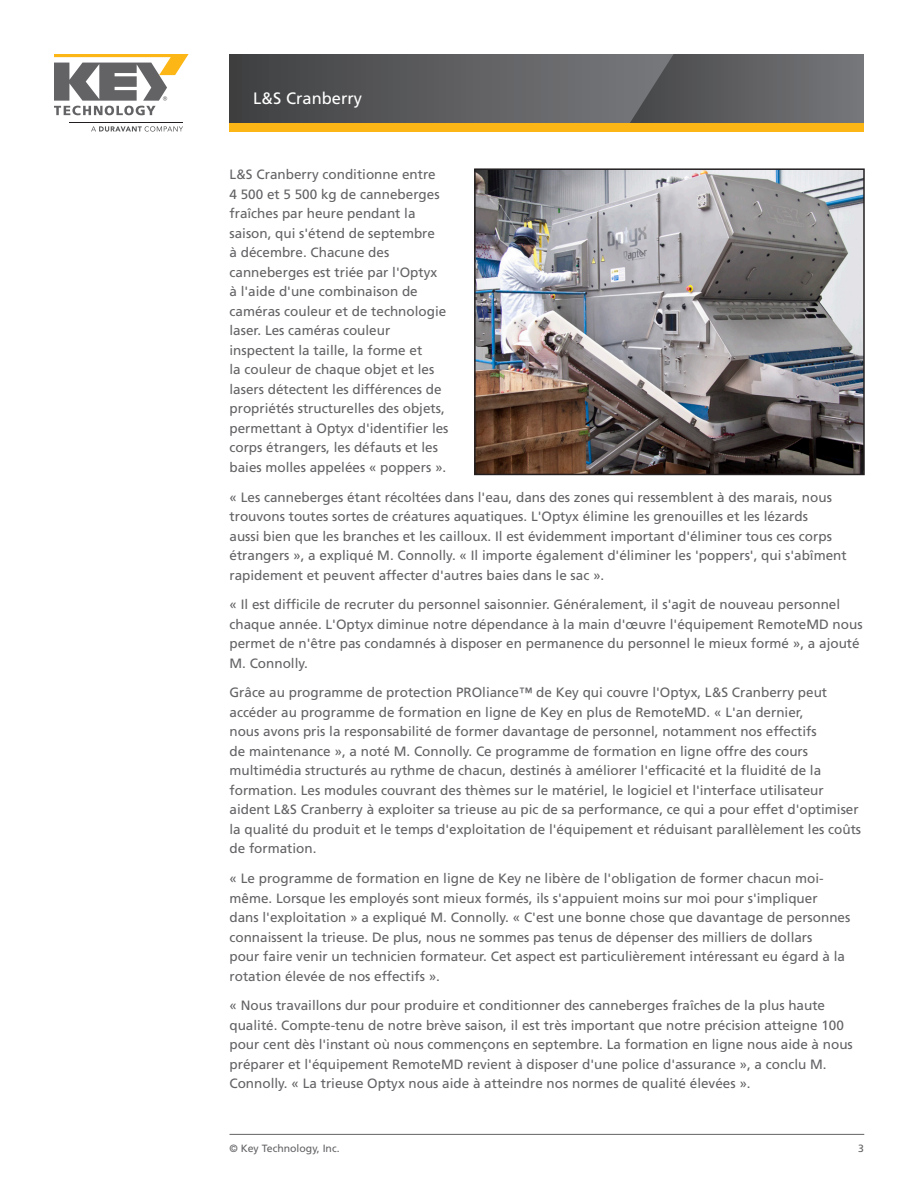
<style>
.page{position:relative;width:918px;height:1188px;background:#fff}
.page>*{position:absolute;margin:0;border:0;box-sizing:border-box;transform-origin:0 0}
.Document_Title__Head{font:16.5px "Frutiger LT Std";color:#fff}
.Main_Body_Text{font:13.5px/19.5px "Frutiger LT Std";color:#636366}
.t1{font:10.5px "Frutiger LT Std";color:#636366}
</style>
<div class="page">
<hr style="left:230px;top:1134px;width:634px;height:1px;background:#636366">
<svg style="left:230px;top:54px;width:400px;height:69px;background:#5a5a5c"></svg>
<svg style="left:630px;top:54px;width:234px;height:69px;background:#626366"></svg>
<div style="left:230px;top:123px;width:634px;height:9px;background:#fcb615"></div>
<svg style="left:54px;top:54px;width:135px;height:61px"></svg>
<svg style="left:91px;top:126px;width:92px;height:6px"></svg>
<hr style="left:69px;top:122px;width:114px;height:1px;background:#231f20">
<img style="left:477px;top:171px;width:385px;height:301px">
<div style="left:474px;top:168px;width:391px;height:307px;border:2px solid #231f20"></div>
<p class="Document_Title__Head" style="left:253px;top:88px;width:111px">L&amp;S Cranberry</p>
<p class="Main_Body_Text" style="left:230px;top:165px;width:221px">L&amp;S Cranberry conditionne entre<br>4 500 et 5 500 kg de canneberges fraîches par heure pendant la saison, qui s'étend de septembre<br>à décembre. Chacune des canneberges est triée par l'Optyx<br>à l'aide d'une combinaison de caméras couleur et de technologie laser. Les caméras couleur inspectent la taille, la forme et<br>la couleur de chaque objet et les lasers détectent les différences de propriétés structurelles des objets, permettant à Optyx d'identifier les corps étrangers, les défauts et les baies molles appelées « poppers ».</p>
<p class="Main_Body_Text" style="left:230px;top:487px;width:619px">« Les canneberges étant récoltées dans l'eau, dans des zones qui ressemblent à des marais, nous trouvons toutes sortes de créatures aquatiques. L'Optyx élimine les grenouilles et les lézards<br>aussi bien que les branches et les cailloux. Il est évidemment important d'éliminer tous ces corps étrangers », a expliqué M. Connolly. « Il importe également d'éliminer les 'poppers', qui s'abîment rapidement et peuvent affecter d'autres baies dans le sac ».</p>
<p class="Main_Body_Text" style="left:230px;top:595px;width:635px">« Il est difficile de recruter du personnel saisonnier. Généralement, il s'agit de nouveau personnel chaque année. L'Optyx diminue notre dépendance à la main d'œuvre l'équipement RemoteMD nous permet de n'être pas condamnés à disposer en permanence du personnel le mieux formé », a ajouté M. Connolly.</p>
<p class="Main_Body_Text" style="left:230px;top:683px;width:633px">Grâce au programme de protection PROliance™ de Key qui couvre l'Optyx, L&amp;S Cranberry peut accéder au programme de formation en ligne de Key en plus de RemoteMD. « L'an dernier,<br>nous avons pris la responsabilité de former davantage de personnel, notamment nos effectifs<br>de maintenance », a noté M. Connolly. Ce programme de formation en ligne offre des cours multimédia structurés au rythme de chacun, destinés à améliorer l'efficacité et la fluidité de la formation. Les modules couvrant des thèmes sur le matériel, le logiciel et l'interface utilisateur aident L&amp;S Cranberry à exploiter sa trieuse au pic de sa performance, ce qui a pour effet d'optimiser la qualité du produit et le temps d'exploitation de l'équipement et réduisant parallèlement les coûts de formation.</p>
<p class="Main_Body_Text" style="left:230px;top:869px;width:622px">« Le programme de formation en ligne de Key ne libère de l'obligation de former chacun moi&shy;même. Lorsque les employés sont mieux formés, ils s'appuient moins sur moi pour s'impliquer<br>dans l'exploitation » a expliqué M. Connolly. « C'est une bonne chose que davantage de personnes connaissent la trieuse. De plus, nous ne sommes pas tenus de dépenser des milliers de dollars<br>pour faire venir un technicien formateur. Cet aspect est particulièrement intéressant eu égard à la rotation élevée de nos effectifs ».</p>
<p class="Main_Body_Text" style="left:230px;top:996px;width:625px">« Nous travaillons dur pour produire et conditionner des canneberges fraîches de la plus haute qualité. Compte-tenu de notre brève saison, il est très important que notre précision atteigne 100 pour cent dès l'instant où nous commençons en septembre. La formation en ligne nous aide à nous préparer et l'équipement RemoteMD revient à disposer d'une police d'assurance », a conclu M.<br>Connolly. « La trieuse Optyx nous aide à atteindre nos normes de qualité élevées ».</p>
<p class="t1" style="left:230px;top:1142px;width:112px">© Key Technology, Inc.</p>
<p class="t1" style="left:858px;top:1142px;width:7px">3</p>
</div>
